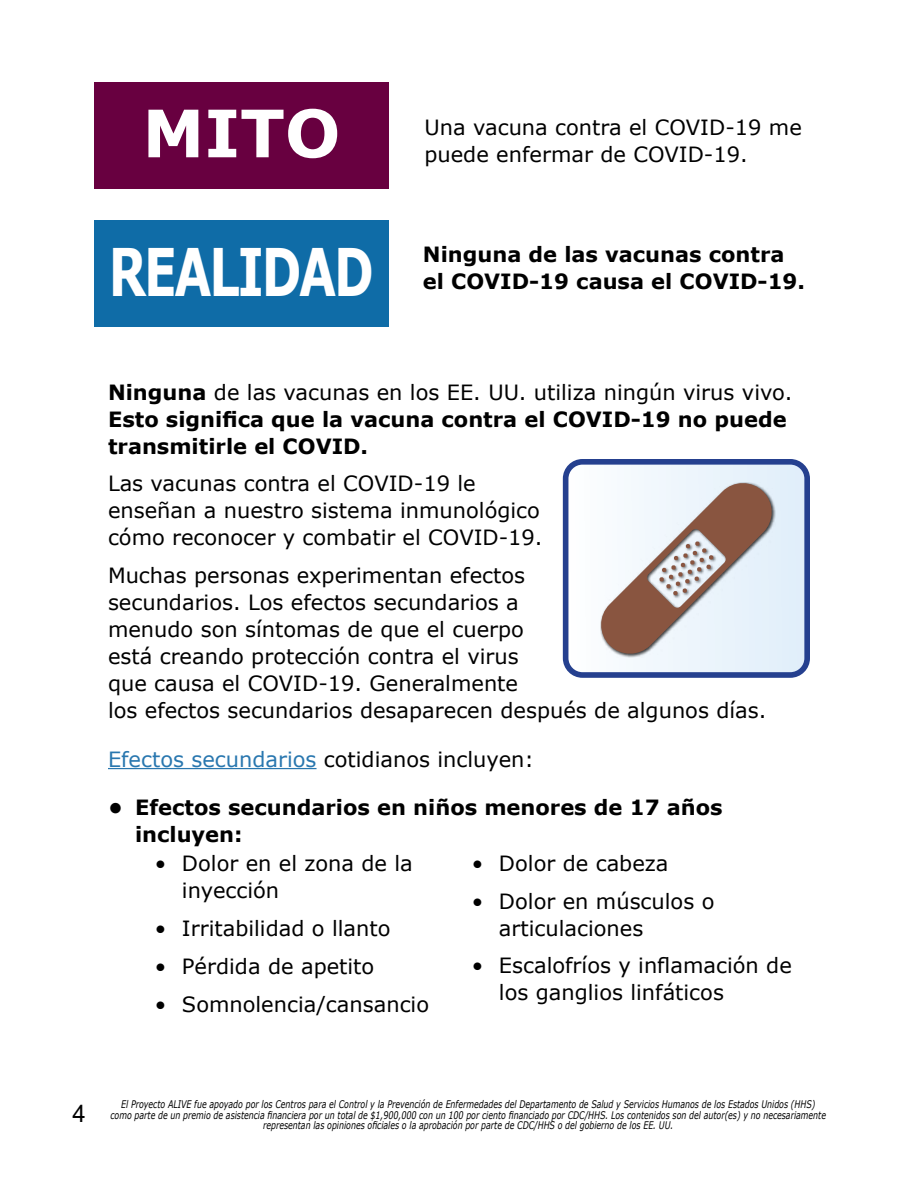
<style>
.page{position:relative;width:918px;height:1188px;background:#fff}
.page>*{position:absolute;margin:0;border:0;box-sizing:border-box;transform-origin:0 0}
.t1{font:700 65.55px "Verdana";letter-spacing:-.045em;color:#fff;scale:.73 1}
.t2{font:700 65.55px "Verdana";letter-spacing:-.045em;color:#fff}
.t3{font:24px "Arial";color:#000}
.t4{font:21px/27px "Verdana";color:#000}
.t5{font:700 21px/27px "Verdana";color:#000}
.t6{font:italic 10.5px/10.5px "Verdana";color:#000;text-align:center;scale:.75 1}
.s1{font-weight:400}
.s2{color:#2977af}
</style>
<div class="page">
<div style="left:94px;top:82px;width:295px;height:107px;background:#680040"></div>
<div style="left:94px;top:220px;width:295px;height:107px;background:#0f6ca7"></div>
<hr style="left:108px;top:768px;width:209px;height:1px;background:#2977af">
<svg style="left:570px;top:466px;width:233px;height:205px"></svg>
<svg style="left:598px;top:480px;width:177px;height:177px"></svg>
<div style="left:563px;top:459px;width:247px;height:219px;border:6px solid #25408f;border-radius:17px"></div>
<p class="t2" style="left:142px;top:87px;width:200px">MITO</p>
<p class="t4" style="left:424px;top:114px;width:379px">Una vacuna contra el COVID-19 me puede enfermar de COVID-19.</p>
<p class="t1" style="left:109px;top:225px;width:365px">REALIDAD</p>
<p class="t5" style="left:423px;top:240px;width:384px">Ninguna de las vacunas contra el COVID-19 causa el COVID-19.</p>
<h3 class="t5" style="left:108px;top:378px;width:686px">Ninguna <span class="s1">de las vacunas en los EE. UU. utiliza ningún virus vivo.<br></span>Esto significa que la vacuna contra el COVID-19 no puede</h3>
<p class="t5" style="left:108px;top:432px;width:262px">transmitirle el COVID.</p>
<p class="t4" style="left:108px;top:470px;width:436px">Las vacunas contra el COVID-19 le enseñan a nuestro sistema inmunológico cómo reconocer y combatir el COVID-19.</p>
<p class="t4" style="left:108px;top:562px;width:660px">Muchas personas experimentan efectos<br>secundarios. Los efectos secundarios a<br>menudo son síntomas de que el cuerpo<br>está creando protección contra el virus<br>que causa el COVID-19. Generalmente<br>los efectos secundarios desaparecen después de algunos días.</p>
<p class="t4" style="left:108px;top:745px;width:428px"><span class="s2">Efectos secundarios</span> cotidianos incluyen:</p>
<p class="t5" style="left:135px;top:794px;width:589px;text-indent:-27px">• Efectos secundarios en niños menores de 17 años incluyen:</p>
<p class="t4" style="left:182px;top:850px;width:232px;text-indent:-27px">• Dolor en el zona de la inyección</p>
<p class="t4" style="left:472px;top:850px;width:13px">•</p>
<p class="t4" style="left:182px;top:915px;width:210px">Irritabilidad o llanto</p>
<p class="t4" style="left:182px;top:953px;width:194px">Pérdida de apetito</p>
<p class="t4" style="left:182px;top:990px;width:249px">Somnolencia/cansancio</p>
<p class="t4" style="left:499px;top:850px;width:171px">Dolor de cabeza</p>
<p class="t4" style="left:472px;top:887px;width:244px">• Dolor en músculos o</p>
<p class="t4" style="left:155px;top:915px;width:13px">•</p>
<p class="t4" style="left:499px;top:914px;width:146px">articulaciones</p>
<p class="t4" style="left:155px;top:953px;width:13px">•</p>
<p class="t4" style="left:499px;top:952px;width:294px;text-indent:-27px">• Escalofríos y inflamación de los ganglios linfáticos</p>
<p class="t4" style="left:155px;top:990px;width:13px">•</p>
<p class="t3" style="left:72px;top:1097px;width:15px">4</p>
<p class="t6" style="left:110px;top:1099px;width:956px">El Proyecto ALIVE fue apoyado por los Centros para el Control y la Prevención de Enfermedades del Departamento de Salud y Servicios Humanos de los Estados Unidos (HHS) como parte de un premio de asistencia financiera por un total de $1,900,000 con un 100 por ciento financiado por CDC/HHS. Los contenidos son del autor(es) y no necesariamente representan las opiniones oficiales o la aprobación por parte de CDC/HHS o del gobierno de los EE. UU.</p>
</div>
